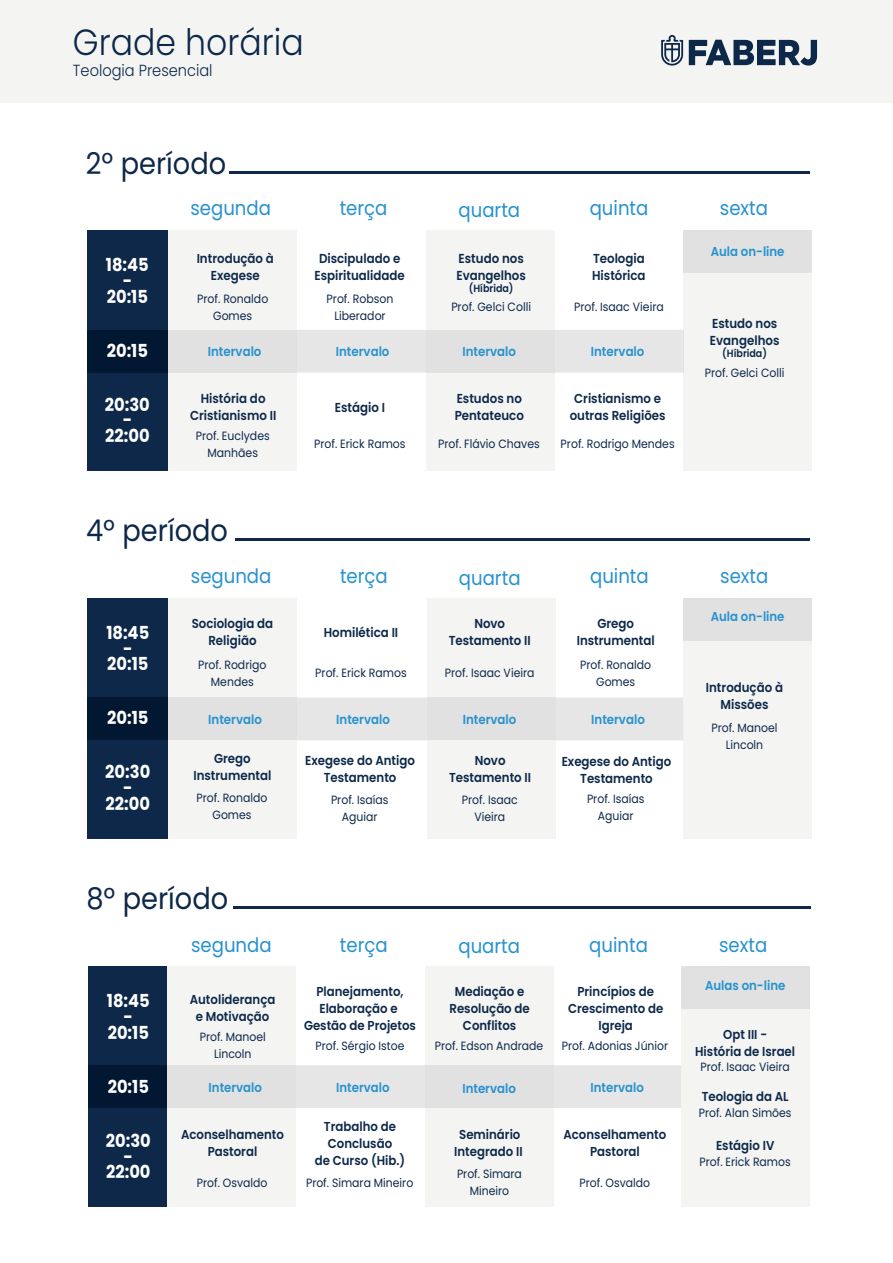
<style>
.page{position:relative;width:893px;height:1263px;background:#fff}
.page>*{position:absolute;margin:0;border:0;box-sizing:border-box;transform-origin:0 0}
.t1{font:300 36.45px "Poppins";color:#0d2849;scale:.91 1}
.t2{font:30px "Poppins";color:#0d2849;scale:.91 1}
.t3{font:19.95px "Poppins";color:#2691d0;scale:.91 1}
.t4{font:700 17.85px/15.9px "Poppins";color:#fff;text-align:center;scale:.91 1}
.t5{font:300 16.05px "Poppins";color:#0d2849;scale:.91 1}
.t6{font:600 13.05px/17px "Poppins";color:#0d2849;text-align:center;scale:.91 1}
.t7{font:600 12.9px/17px "Poppins";color:#0d2849;text-align:center;scale:.91 1}
.t8{font:600 12.9px "Poppins";color:#2691d0;scale:.91 1}
.t9{font:12px/17px "Poppins";color:#0d2849;text-align:center;scale:.91 1}
.t10{font:600 10.5px "Poppins";color:#0d2849;scale:.91 1}
</style>
<div class="page">
<div style="left:0;top:0;width:893px;height:103px;background:#f4f4f3"></div>
<svg style="left:689px;top:40px;width:128px;height:26px"></svg>
<svg style="left:661px;top:35px;width:22px;height:31px"></svg>
<hr style="left:235px;top:538px;width:575px;height:3px;background:#0d2849">
<div style="left:168px;top:598px;width:129px;height:240px;background:#f4f4f3"></div>
<div style="left:427px;top:598px;width:128px;height:240px;background:#f4f4f3"></div>
<div style="left:683px;top:598px;width:129px;height:240px;background:#f4f4f3"></div>
<div style="left:297px;top:698px;width:386px;height:42px;background:#e5e6e5"></div>
<div style="left:168px;top:698px;width:129px;height:42px;background:#e0e1e0"></div>
<div style="left:427px;top:698px;width:128px;height:42px;background:#e0e1e0"></div>
<div style="left:88px;top:598px;width:80px;height:240px;background:#0d2849"></div>
<div style="left:88px;top:698px;width:80px;height:42px;background:#021832"></div>
<div style="left:88px;top:966px;width:79px;height:241px;background:#0d2849"></div>
<div style="left:167px;top:966px;width:128px;height:241px;background:#f4f4f3"></div>
<div style="left:425px;top:966px;width:128px;height:241px;background:#f4f4f3"></div>
<div style="left:681px;top:966px;width:128px;height:241px;background:#f4f4f3"></div>
<div style="left:295px;top:1065px;width:386px;height:43px;background:#e5e6e5"></div>
<div style="left:167px;top:1065px;width:128px;height:43px;background:#e0e1e0"></div>
<div style="left:425px;top:1065px;width:128px;height:43px;background:#e0e1e0"></div>
<div style="left:88px;top:1065px;width:79px;height:43px;background:#021832"></div>
<hr style="left:809px;top:966px;width:1px;height:43px;background:#e5e6e5">
<div style="left:681px;top:966px;width:128px;height:43px;background:#e0e1e0"></div>
<hr style="left:812px;top:598px;width:1px;height:43px;background:#e5e6e5">
<div style="left:683px;top:598px;width:129px;height:43px;background:#e0e1e0"></div>
<hr style="left:233px;top:906px;width:577px;height:3px;background:#0d2849">
<hr style="left:229px;top:171px;width:581px;height:3px;background:#0d2849">
<div style="left:168px;top:231px;width:128px;height:240px;background:#f4f4f3"></div>
<div style="left:427px;top:231px;width:128px;height:240px;background:#f4f4f3"></div>
<div style="left:683px;top:231px;width:128px;height:240px;background:#f4f4f3"></div>
<div style="left:167px;top:330px;width:516px;height:43px;background:#e5e6e5"></div>
<div style="left:168px;top:330px;width:128px;height:43px;background:#e0e1e0"></div>
<div style="left:427px;top:330px;width:128px;height:43px;background:#e0e1e0"></div>
<hr style="left:683px;top:330px;width:1px;height:43px;background:#e0e1e0">
<div style="left:87px;top:231px;width:80px;height:240px;background:#0d2849"></div>
<div style="left:87px;top:330px;width:80px;height:43px;background:#021832"></div>
<hr style="left:811px;top:231px;width:1px;height:42px;background:#e5e6e5">
<div style="left:683px;top:231px;width:128px;height:42px;background:#e0e1e0"></div>
<h1 class="t1" style="left:73px;top:21px;width:255px">Grade horária</h1>
<h3 class="t5" style="left:73px;top:61px;width:155px">Teologia Presencial</h3>
<h2 class="t2" style="left:86px;top:146px;width:156px">2º período</h2>
<h3 class="t3" style="left:190px;top:197px;width:90px">segunda</h3>
<h3 class="t3" style="left:340px;top:197px;width:54px">terça</h3>
<h3 class="t3" style="left:459px;top:198px;width:69px">quarta</h3>
<h3 class="t3" style="left:590px;top:197px;width:66px">quinta</h3>
<h3 class="t3" style="left:720px;top:197px;width:54px">sexta</h3>
<p class="t6" style="left:314px;top:250px;width:101px">Discipulado e<br>Espiritualidade</p>
<p class="t6" style="left:592px;top:250px;width:60px;text-align:left">Teologia<br>Histórica</p>
<p class="t9" style="left:574px;top:299px;width:100px">Prof. Isaac Vieira</p>
<p class="t8" style="left:711px;top:244px;width:82px">Aula on-line</p>
<p class="t6" style="left:197px;top:250px;width:86px">Introdução à<br>Exegese</p>
<p class="t6" style="left:456px;top:250px;width:78px;text-align:left">Estudo nos<br>Evangelhos</p>
<p class="t10" style="left:469px;top:282px;width:51px">(Híbrida)</p>
<p class="t9" style="left:197px;top:290px;width:80px">Prof. Ronaldo<br>Gomes</p>
<p class="t9" style="left:327px;top:290px;width:75px">Prof. Robson<br>Liberador</p>
<p class="t9" style="left:451px;top:299px;width:89px">Prof. Gelci Colli</p>
<h3 class="t4" style="left:106px;top:257px;width:49px">18:45 -<br>20:15</h3>
<p class="t6" style="left:710px;top:315px;width:78px;text-align:left">Estudo nos<br>Evangelhos</p>
<p class="t10" style="left:722px;top:348px;width:51px">(Híbrida)</p>
<p class="t9" style="left:705px;top:364px;width:89px">Prof. Gelci Colli</p>
<h3 class="t4" style="left:107px;top:342px;width:47px">20:15</h3>
<p class="t8" style="left:208px;top:344px;width:60px">Intervalo</p>
<p class="t8" style="left:336px;top:344px;width:60px">Intervalo</p>
<p class="t8" style="left:462px;top:344px;width:60px">Intervalo</p>
<p class="t8" style="left:591px;top:344px;width:60px">Intervalo</p>
<h3 class="t4" style="left:105px;top:396px;width:51px">20:30 -<br>22:00</h3>
<p class="t6" style="left:190px;top:390px;width:96px">História do<br>Cristianismo II</p>
<p class="t9" style="left:196px;top:427px;width:83px">Prof. Euclydes<br>Manhães</p>
<p class="t6" style="left:335px;top:399px;width:57px">Estágio I</p>
<p class="t9" style="left:314px;top:436px;width:102px">Prof. Erick Ramos</p>
<p class="t6" style="left:455px;top:390px;width:78px;text-align:left">Estudos no<br>Pentateuco</p>
<p class="t9" style="left:438px;top:436px;width:113px">Prof. Flávio Chaves</p>
<p class="t6" style="left:570px;top:390px;width:107px">Cristianismo e outras Religiões</p>
<p class="t9" style="left:561px;top:436px;width:127px">Prof. Rodrigo Mendes</p>
<h2 class="t2" style="left:86px;top:513px;width:157px">4º período</h2>
<h3 class="t3" style="left:191px;top:564px;width:90px">segunda</h3>
<h3 class="t3" style="left:340px;top:564px;width:54px">terça</h3>
<h3 class="t3" style="left:459px;top:566px;width:69px">quarta</h3>
<h3 class="t3" style="left:590px;top:564px;width:66px">quinta</h3>
<h3 class="t3" style="left:720px;top:564px;width:54px">sexta</h3>
<p class="t7" style="left:192px;top:615px;width:91px">Sociologia da<br>Religião</p>
<p class="t9" style="left:198px;top:656px;width:76px">Prof. Rodrigo<br>Mendes</p>
<p class="t8" style="left:711px;top:609px;width:82px">Aula on-line</p>
<h3 class="t4" style="left:106px;top:624px;width:49px">18:45 -<br>20:15</h3>
<p class="t7" style="left:577px;top:615px;width:87px">Grego<br>Instrumental</p>
<p class="t7" style="left:449px;top:615px;width:92px">Novo<br>Testamento II</p>
<p class="t9" style="left:445px;top:664px;width:100px">Prof. Isaac Vieira</p>
<p class="t7" style="left:324px;top:624px;width:83px">Homilética II</p>
<p class="t9" style="left:315px;top:664px;width:102px">Prof. Erick Ramos</p>
<p class="t9" style="left:580px;top:656px;width:80px">Prof. Ronaldo<br>Gomes</p>
<p class="t7" style="left:706px;top:679px;width:86px">Introdução à<br>Missões</p>
<p class="t9" style="left:711px;top:720px;width:74px">Prof. Manoel<br>Lincoln</p>
<h3 class="t4" style="left:107px;top:710px;width:47px">20:15</h3>
<p class="t8" style="left:208px;top:712px;width:60px">Intervalo</p>
<p class="t8" style="left:336px;top:712px;width:60px">Intervalo</p>
<p class="t8" style="left:463px;top:712px;width:60px">Intervalo</p>
<p class="t8" style="left:591px;top:712px;width:60px">Intervalo</p>
<h3 class="t4" style="left:105px;top:764px;width:51px">20:30 -<br>22:00</h3>
<p class="t7" style="left:193px;top:750px;width:87px">Grego<br>Instrumental</p>
<p class="t9" style="left:197px;top:789px;width:80px">Prof. Ronaldo<br>Gomes</p>
<p class="t7" style="left:305px;top:752px;width:122px">Exegese do Antigo<br>Testamento</p>
<p class="t9" style="left:331px;top:791px;width:65px">Prof. Isaías<br>Aguiar</p>
<p class="t7" style="left:449px;top:752px;width:92px">Novo<br>Testamento II</p>
<p class="t9" style="left:462px;top:791px;width:63px">Prof. Isaac<br>Vieira</p>
<p class="t7" style="left:562px;top:753px;width:122px">Exegese do Antigo<br>Testamento</p>
<p class="t9" style="left:587px;top:790px;width:65px">Prof. Isaías<br>Aguiar</p>
<h2 class="t2" style="left:86px;top:881px;width:157px">8º período</h2>
<h3 class="t3" style="left:191px;top:933px;width:90px">segunda</h3>
<h3 class="t3" style="left:340px;top:933px;width:54px">terça</h3>
<h3 class="t3" style="left:458px;top:935px;width:69px">quarta</h3>
<h3 class="t3" style="left:589px;top:933px;width:66px">quinta</h3>
<h3 class="t3" style="left:719px;top:933px;width:54px">sexta</h3>
<p class="t7" style="left:190px;top:991px;width:96px">Autoliderança e Motivação</p>
<p class="t9" style="left:200px;top:1028px;width:74px">Prof. Manoel<br>Lincoln</p>
<p class="t8" style="left:705px;top:977px;width:90px">Aulas on-line</p>
<h3 class="t4" style="left:107px;top:993px;width:49px">18:45 -<br>20:15</h3>
<p class="t7" style="left:568px;top:983px;width:106px">Princípios de<br>Crescimento de<br>Igreja</p>
<p class="t9" style="left:562px;top:1037px;width:119px">Prof. Adonias Júnior</p>
<p class="t7" style="left:695px;top:1026px;width:111px">Opt III -<br>História de Israel</p>
<p class="t9" style="left:700px;top:1059px;width:100px">Prof. Isaac Vieira</p>
<p class="t7" style="left:702px;top:1088px;width:97px">Teologia da AL</p>
<p class="t9" style="left:699px;top:1104px;width:103px">Prof. Alan Simões</p>
<p class="t7" style="left:181px;top:1126px;width:115px">Aconselhamento<br>Pastoral</p>
<p class="t9" style="left:197px;top:1174px;width:79px">Prof. Osvaldo</p>
<p class="t7" style="left:304px;top:983px;width:125px">Planejamento,<br>Elaboração e<br>Gestão de Projetos</p>
<p class="t9" style="left:315px;top:1037px;width:99px">Prof. Sérgio Istoe</p>
<p class="t7" style="left:449px;top:983px;width:90px">Mediação e<br>Resolução de<br>Conflitos</p>
<p class="t9" style="left:435px;top:1037px;width:121px">Prof. Edson Andrade</p>
<h3 class="t4" style="left:108px;top:1079px;width:47px">20:15</h3>
<p class="t8" style="left:209px;top:1080px;width:60px">Intervalo</p>
<p class="t8" style="left:336px;top:1080px;width:60px">Intervalo</p>
<p class="t8" style="left:462px;top:1080px;width:60px">Intervalo</p>
<p class="t8" style="left:590px;top:1080px;width:60px">Intervalo</p>
<p class="t7" style="left:315px;top:1118px;width:101px">Trabalho de<br>Conclusão<br>de Curso (Hib.)</p>
<p class="t9" style="left:306px;top:1174px;width:119px">Prof. Simara Mineiro</p>
<p class="t7" style="left:454px;top:1126px;width:77px">Seminário<br>Integrado II</p>
<p class="t9" style="left:457px;top:1166px;width:73px">Prof. Simara<br>Mineiro</p>
<p class="t7" style="left:563px;top:1126px;width:115px">Aconselhamento<br>Pastoral</p>
<p class="t9" style="left:580px;top:1174px;width:79px">Prof. Osvaldo</p>
<h3 class="t4" style="left:106px;top:1132px;width:51px">20:30 -<br>22:00</h3>
<p class="t7" style="left:716px;top:1137px;width:66px">Estágio IV</p>
<p class="t9" style="left:700px;top:1153px;width:102px">Prof. Erick Ramos</p>
</div>
